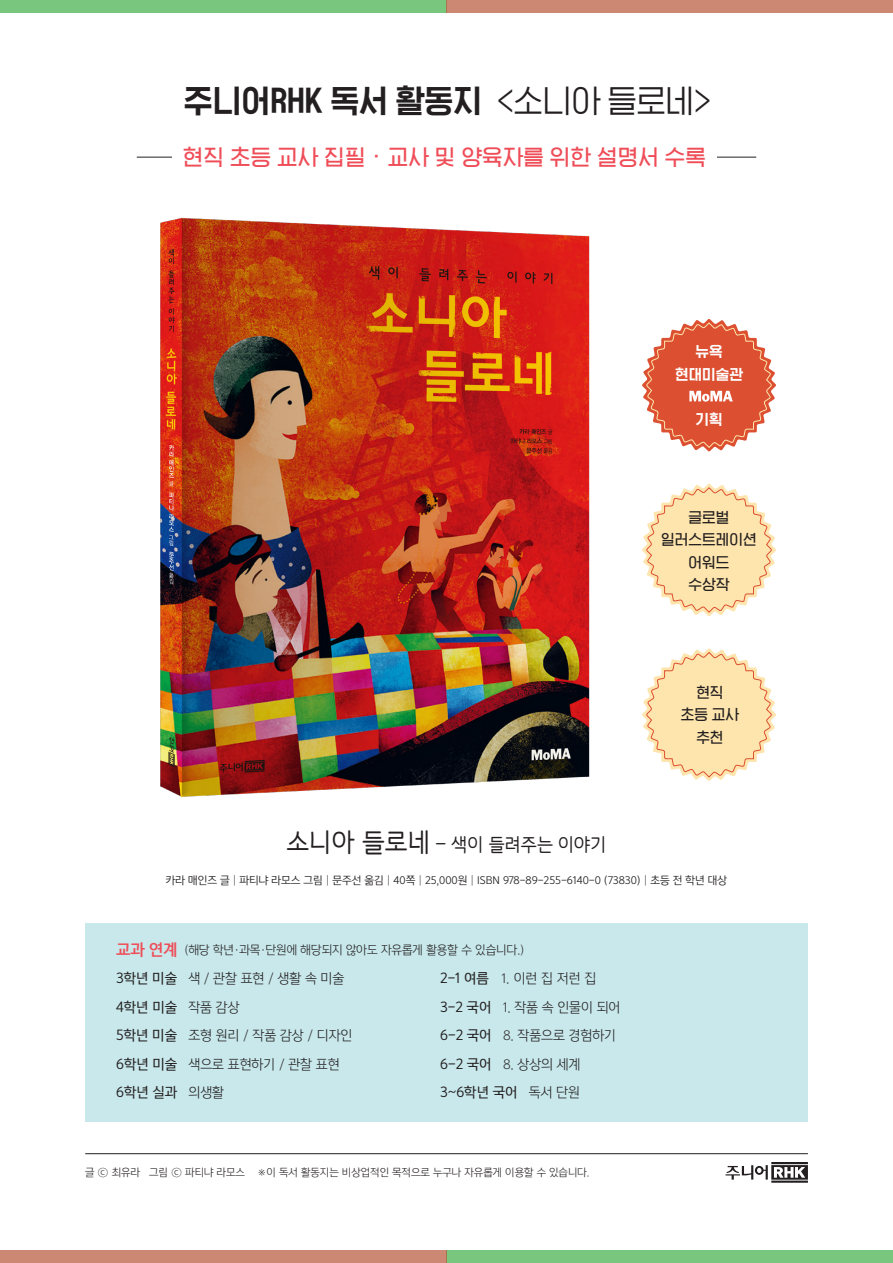
<style>
.page{position:relative;width:893px;height:1263px;background:#fff}
.page>*{position:absolute;margin:0;border:0;box-sizing:border-box;transform-origin:0 0}
.t1{font:33px "HGG Gothicssi P80 g";color:#231f20}
.t2{font:22.5px "HGG Gothicssi P60 g";letter-spacing:.02em;color:#ef4d58}
.t3{font:18px "YDV White Fit 66";color:#231f20;scale:.95 1}
.t4{font:15px "HGG Gothicssi P60 g";letter-spacing:.01em;color:#231f20}
.t5{font:15px "HGG Gothicssi P80 g";letter-spacing:.01em;color:#fff}
.t6{font:13.5px "Yoon Gothic Pro 730";letter-spacing:-.005em;color:#231f20}
.t7{font:13.5px "Yoon Gothic Pro 750";letter-spacing:-.005em;color:#231f20}
.t8{font:12px "Yoon Gothic Pro 730";letter-spacing:-.005em;color:#231f20}
.t9{font:10.5px "Yoon Gothic Pro 740";color:#231f20}
.t10{font:10.5px "Yoon Gothic Pro 730";color:#231f20}
.s1{font-family:"HGG Gothicssi P40 g"}
.s2{font-size:25.5px}
.s3{font-family:"Yoon Gothic Pro 770";font-size:15px;color:#ef4d58}
.s4{font-family:"Yoon Gothic Pro 750"}
.s5{font-family:"Yoon Gothic Pro 730"}
</style>
<div class="page">
<svg style="left:726px;top:1162px;width:82px;height:21px"></svg>
<hr style="left:85px;top:1153px;width:723px;height:1px;background:#231f20">
<hr style="left:137px;top:157px;width:619px;height:1px;background:#231f20">
<img style="left:160px;top:217px;width:430px;height:580px">
<div style="left:172px;top:136px;width:544px;height:43px;background:#fff"></div>
<div style="left:0;top:0;width:446px;height:13px;background:#79c67f"></div>
<div style="left:446px;top:1250px;width:447px;height:13px;background:#79c67f"></div>
<div style="left:446px;top:0;width:447px;height:13px;background:#cc8872"></div>
<div style="left:0;top:1250px;width:446px;height:13px;background:#cc8872"></div>
<div style="left:85px;top:923px;width:723px;height:198px;background:#c8e8eb"></div>
<svg style="left:642px;top:648px;width:134px;height:133px"></svg>
<svg style="left:642px;top:484px;width:134px;height:132px"></svg>
<svg style="left:642px;top:319px;width:134px;height:132px"></svg>
<p class="t1" style="left:184px;top:83px;width:529px">주니어RHK 독서 활동지 <span class="s1">&lt;소니아 들로네&gt;</span></p>
<p class="t2" style="left:183px;top:145px;width:524px">현직 초등 교사 집필 · 교사 및 양육자를 위한 설명서 수록</p>
<p class="t5" style="left:695px;top:344px;width:29px">뉴욕</p>
<p class="t5" style="left:675px;top:366px;width:70px">현대미술관</p>
<p class="t5" style="left:695px;top:411px;width:29px">기획</p>
<p class="t4" style="left:688px;top:509px;width:42px">글로벌</p>
<p class="t4" style="left:661px;top:531px;width:97px">일러스트레이션</p>
<p class="t4" style="left:688px;top:554px;width:42px">어워드</p>
<p class="t4" style="left:688px;top:576px;width:42px">수상작</p>
<p class="t3" style="left:287px;top:835px;width:338px"><span class="s2">소니아 들로네</span> – 색이 들려주는 이야기</p>
<p class="t4" style="left:696px;top:684px;width:29px">현직</p>
<p class="t4" style="left:681px;top:706px;width:60px">초등 교사</p>
<p class="t4" style="left:696px;top:729px;width:29px">추천</p>
<p class="t9" style="left:166px;top:873px;width:563px">카라 매인즈 글│파티냐 라모스 그림│문주선 옮김│40쪽│25,000원│ISBN 978-89-255-6140-0 (73830)│초등 전 학년 대상</p>
<p class="t8" style="left:116px;top:942px;width:410px"><span class="s3">교과 연계</span> (해당 학년·과목·단원에 해당되지 않아도 자유롭게 활용할 수 있습니다.)</p>
<p class="t6" style="left:116px;top:970px;width:230px"><span class="s4">3학년 미술</span> 색 / 관찰 표현 / 생활 속 미술</p>
<p class="t6" style="left:440px;top:970px;width:157px"><span class="s4">2-1 여름</span> 1. 이런 집 저런 집</p>
<p class="t7" style="left:116px;top:998px;width:125px">4학년 미술 <span class="s5">작품 감상</span></p>
<p class="t6" style="left:440px;top:999px;width:182px"><span class="s4">3-2 국어</span> 1. 작품 속 인물이 되어</p>
<p class="t6" style="left:116px;top:1027px;width:238px"><span class="s4">5학년 미술</span> 조형 원리 / 작품 감상 / 디자인</p>
<p class="t6" style="left:440px;top:1027px;width:177px"><span class="s4">6-2 국어</span> 8. 작품으로 경험하기</p>
<p class="t6" style="left:116px;top:1056px;width:225px"><span class="s4">6학년 미술</span> 색으로 표현하기 / 관찰 표현</p>
<p class="t6" style="left:440px;top:1056px;width:142px"><span class="s4">6-2 국어</span> 8. 상상의 세계</p>
<p class="t7" style="left:116px;top:1084px;width:109px">6학년 실과 <span class="s5">의생활</span></p>
<p class="t7" style="left:440px;top:1084px;width:141px">3~6학년 국어 <span class="s5">독서 단원</span></p>
<p class="t10" style="left:85px;top:1166px;width:506px">글 ⓒ 최유라 그림 ⓒ 파티냐 라모스 ※이 독서 활동지는 비상업적인 목적으로 누구나 자유롭게 이용할 수 있습니다.</p>
</div>
